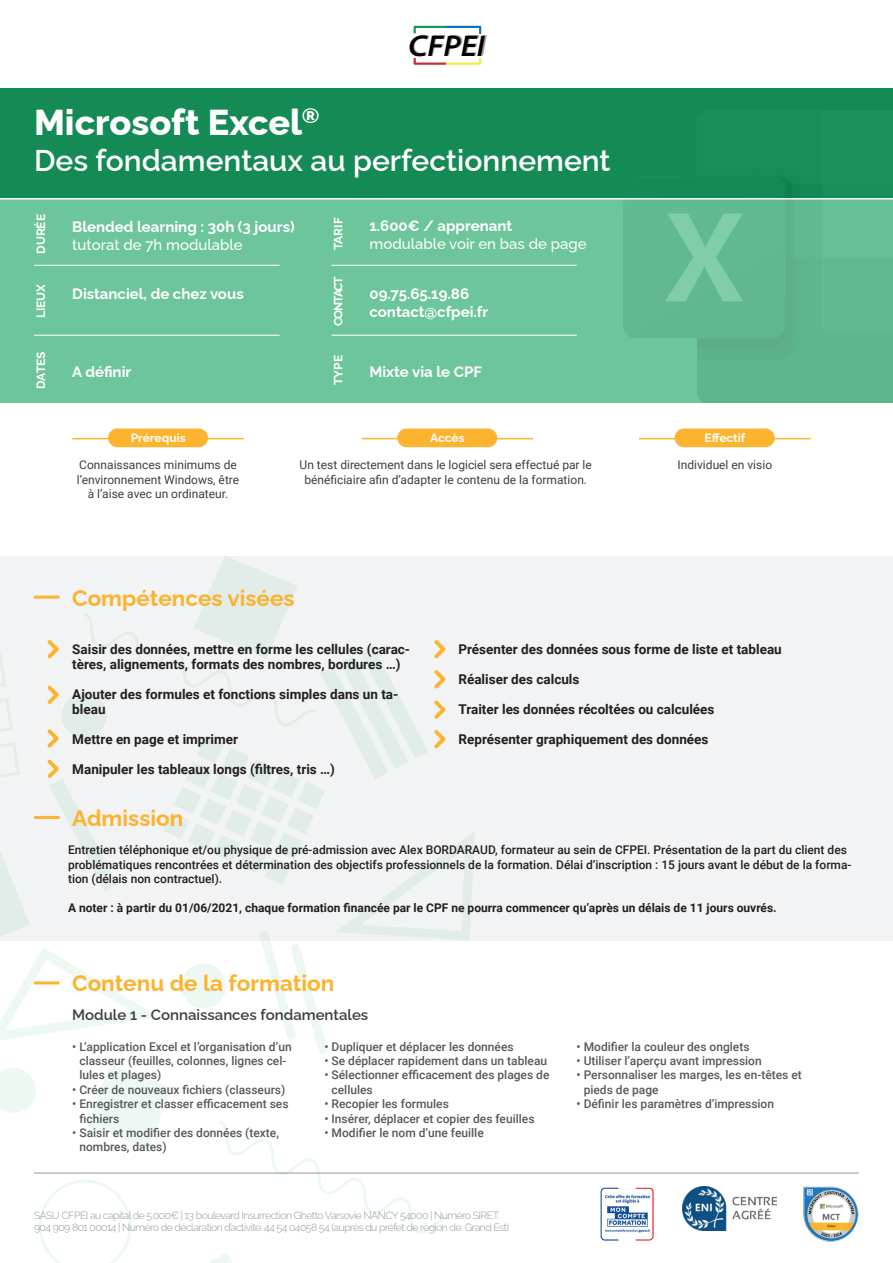
<style>
.page{position:relative;width:893px;height:1263px;background:#fff}
.page>*{position:absolute;margin:0;border:0;box-sizing:border-box;transform-origin:0 0}
.t1{font:800 36px "Raleway";color:#fff}
.t2{font:600 30px "Raleway";color:#fff}
.t3{font:700 22.5px "Raleway";color:#fcb32d}
.t4{font:700 15px/18px "Raleway";color:#fff}
.t5{font:500 15px "Raleway";color:#fff}
.t6{font:600 15px "Raleway";color:#3e3e3f}
.t7{font:700 13.5px/15px "Roboto";color:#231f20}
.t8{font:500 12px/14.4px "Roboto";color:#57585a}
.t9{font:500 12px/14.4px "Roboto";color:#231f20}
.t10{font:12px/14.4px "Roboto";color:#3e3e3f;text-align:center}
.t11{font:700 12px "Roboto";color:#231f20}
.t12{font:700 12px "Raleway";color:#fff}
.t13{font:700 12px "Raleway";letter-spacing:-.105em;color:#fff}
.t14{font:300 10.5px/12.6px "Raleway";letter-spacing:-.05em;color:#939598}
</style>
<div class="page">
<img style="left:600px;top:1187px;width:54px;height:54px">
<hr style="left:34px;top:1173px;width:825px;height:1px;background:#939598">
<img style="left:683px;top:1187px;width:93px;height:43px">
<img style="left:804px;top:1187px;width:55px;height:55px">
<img style="left:485px;top:35px;width:2px;height:10px">
<hr style="left:361px;top:438px;width:172px;height:1px;background:#fcb32d">
<div style="left:397px;top:428px;width:100px;height:19px;background:#fcb32d;border-radius:9px"></div>
<hr style="left:639px;top:438px;width:171px;height:1px;background:#fcb32d">
<div style="left:675px;top:428px;width:100px;height:19px;background:#fcb32d;border-radius:9px"></div>
<hr style="left:72px;top:438px;width:172px;height:1px;background:#fcb32d">
<div style="left:108px;top:428px;width:100px;height:19px;background:#fcb32d;border-radius:9px"></div>
<div style="left:0;top:556px;width:893px;height:385px;background:#f2f3f4"></div>
<svg style="left:0;top:556px;width:475px;height:707px"></svg>
<div style="left:1px;top:88px;width:892px;height:110px;background:#148a54"></div>
<div style="left:0;top:200px;width:893px;height:203px;background:#6dc59b"></div>
<img style="left:624px;top:184px;width:269px;height:219px">
<hr style="left:34px;top:265px;width:246px;height:1px;background:#fff">
<hr style="left:34px;top:335px;width:246px;height:1px;background:#fff">
<hr style="left:331px;top:265px;width:246px;height:1px;background:#fff">
<hr style="left:331px;top:335px;width:246px;height:1px;background:#fff">
<hr style="left:0;top:198px;width:893px;height:2px;background:#fff">
<svg style="left:410px;top:25px;width:75px;height:40px"></svg>
<h1 class="t1" style="left:34px;top:93px;width:287px">Microsoft Excel<sup>®</sup></h1>
<h2 class="t2" style="left:34px;top:136px;width:578px">Des fondamentaux au perfectionnement</h2>
<p class="t12" style="left:31px;top:254px;width:41px;rotate:-90deg">DURÉE</p>
<p class="t12" style="left:31px;top:318px;width:36px;rotate:-90deg">LIEUX</p>
<p class="t12" style="left:329px;top:250px;width:34px;rotate:-90deg">TARIF</p>
<p class="t13" style="left:329px;top:326px;width:51px;rotate:-90deg">CONTACT</p>
<p class="t12" style="left:329px;top:385px;width:32px;rotate:-90deg">TYPE</p>
<p class="t4" style="left:369px;top:215px;width:144px">1.600€ / apprenant</p>
<p class="t5" style="left:369px;top:232px;width:219px">modulable voir en bas de page</p>
<p class="t4" style="left:369px;top:283px;width:120px">09.75.65.19.86 contact@cfpei.fr</p>
<p class="t4" style="left:72px;top:216px;width:224px">Blended learning : 30h (3 jours)</p>
<p class="t5" style="left:72px;top:233px;width:172px">tutorat de 7h modulable</p>
<p class="t4" style="left:72px;top:283px;width:173px">Distanciel, de chez vous</p>
<p class="t12" style="left:31px;top:389px;width:39px;rotate:-90deg">DATES</p>
<p class="t4" style="left:72px;top:361px;width:61px">A définir</p>
<p class="t4" style="left:369px;top:361px;width:114px">Mixte via le CPF</p>
<p class="t12" style="left:131px;top:428px;width:56px">Prérequis</p>
<p class="t12" style="left:430px;top:428px;width:36px">Accès</p>
<p class="t12" style="left:705px;top:428px;width:42px">Effectif</p>
<p class="t10" style="left:77px;top:457px;width:164px">Connaissances minimums de l’environnement Windows, être à l’aise avec un ordinateur.</p>
<p class="t10" style="left:300px;top:457px;width:294px">Un test directement dans le logiciel sera effectué par le bénéficiaire afin d’adapter le contenu de la formation.</p>
<p class="t10" style="left:678px;top:457px;width:96px">Individuel en visio</p>
<h3 class="t3" style="left:72px;top:580px;width:224px">Compétences visées</h3>
<p class="t7" style="left:72px;top:641px;width:339px">Saisir des données, mettre en forme les cellules (carac&shy;tères, alignements, formats des nombres, bordures …)</p>
<p class="t7" style="left:72px;top:686px;width:328px">Ajouter des formules et fonctions simples dans un ta&shy;bleau</p>
<p class="t7" style="left:72px;top:731px;width:167px">Mettre en page et imprimer</p>
<p class="t7" style="left:72px;top:761px;width:264px">Manipuler les tableaux longs (filtres, tris …)</p>
<h3 class="t3" style="left:72px;top:800px;width:113px">Admission</h3>
<p class="t7" style="left:458px;top:641px;width:325px">Présenter des données sous forme de liste et tableau</p>
<p class="t7" style="left:458px;top:671px;width:123px">Réaliser des calculs</p>
<p class="t7" style="left:458px;top:701px;width:257px">Traiter les données récoltées ou calculées</p>
<p class="t7" style="left:458px;top:731px;width:252px">Représenter graphiquement des données</p>
<p class="t9" style="left:68px;top:842px;width:785px">Entretien téléphonique et/ou physique de pré-admission avec Alex BORDARAUD, formateur au sein de CFPEI. Présentation de la part du client des problématiques rencontrées et détermination des objectifs professionnels de la formation. Délai d’inscription : 15 jours avant le début de la forma&shy;tion (délais non contractuel).</p>
<p class="t11" style="left:68px;top:899px;width:710px">A noter : à partir du 01/06/2021, chaque formation financée par le CPF ne pourra commencer qu’après un délais de 11 jours ouvrés.</p>
<h3 class="t3" style="left:72px;top:965px;width:264px">Contenu de la formation</h3>
<p class="t6" style="left:72px;top:1003px;width:297px">Module 1 - Connaissances fondamentales</p>
<p class="t8" style="left:79px;top:1039px;width:214px;text-indent:-7px">• L’application Excel et l’organisation d’un classeur (feuilles, colonnes, lignes cel&shy;lules et plages)</p>
<p class="t8" style="left:72px;top:1082px;width:215px">• Créer de nouveaux fichiers (classeurs)</p>
<p class="t8" style="left:79px;top:1096px;width:211px;text-indent:-7px">• Enregistrer et classer efficacement ses fichiers</p>
<p class="t8" style="left:79px;top:1125px;width:201px;text-indent:-7px">• Saisir et modifier des données (texte, nombres, dates)</p>
<p class="t8" style="left:324px;top:1039px;width:191px">• Dupliquer et déplacer les données</p>
<p class="t8" style="left:324px;top:1053px;width:224px">• Se déplacer rapidement dans un tableau</p>
<p class="t8" style="left:332px;top:1067px;width:219px;text-indent:-7px">• Sélectionner efficacement des plages de cellules</p>
<p class="t8" style="left:324px;top:1096px;width:126px">• Recopier les formules</p>
<p class="t8" style="left:324px;top:1111px;width:212px">• Insérer, déplacer et copier des feuilles</p>
<p class="t8" style="left:324px;top:1125px;width:161px">• Modifier le nom d’une feuille</p>
<p class="t14" style="left:34px;top:1207px;width:477px">SASU CFPEI au capital de 5.000€ | 13 boulevard Insurrection Ghetto Varsovie NANCY 54000 | Numéro SIRET:<br>904 909 801 00014 | Numéro de déclaration d’activité: 44 54 04058 54 (auprès du préfet de région de: Grand Est)</p>
<p class="t8" style="left:576px;top:1039px;width:175px">• Modifier la couleur des onglets</p>
<p class="t8" style="left:576px;top:1053px;width:187px">• Utiliser l’aperçu avant impression</p>
<p class="t8" style="left:584px;top:1067px;width:220px;text-indent:-7px">• Personnaliser les marges, les en-têtes et pieds de page</p>
<p class="t8" style="left:576px;top:1096px;width:199px">• Définir les paramètres d’impression</p>
</div>
